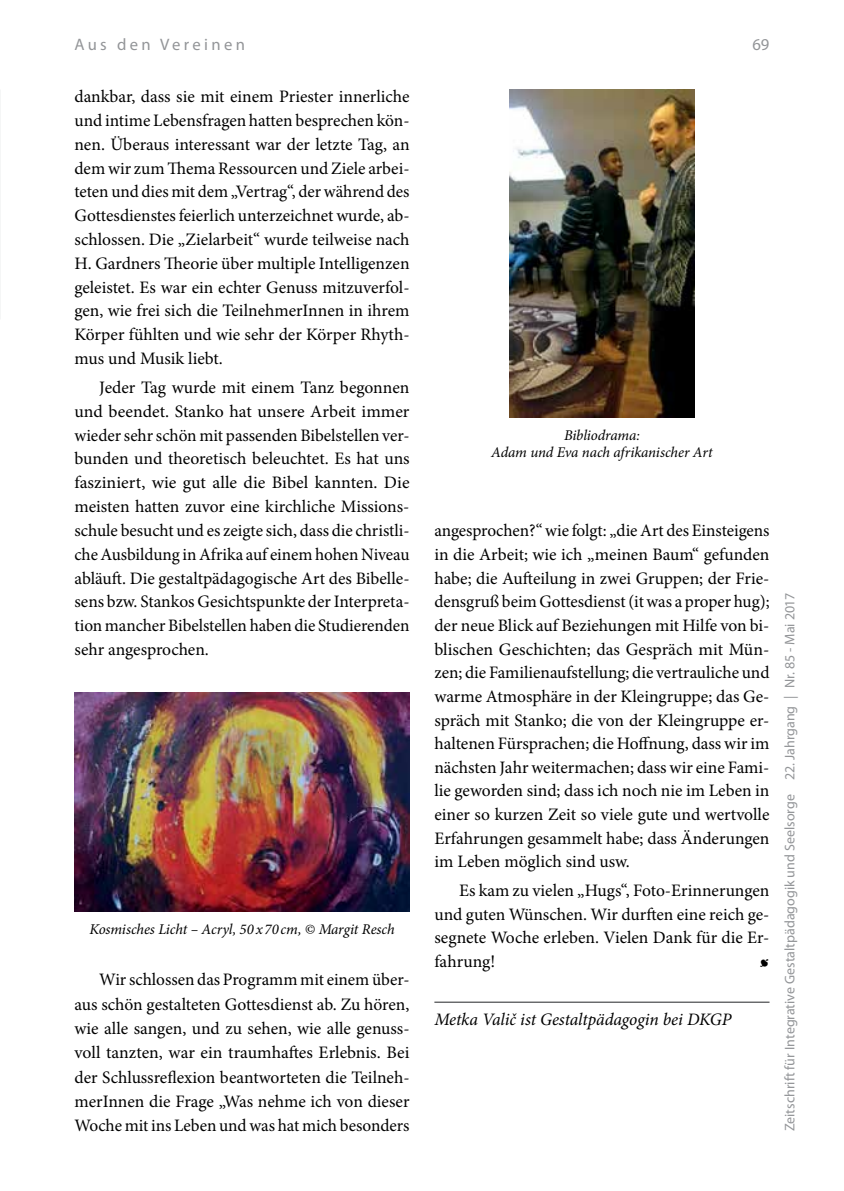
<style>
.page{position:relative;width:844px;height:1191px;background:#fff}
.page>*{position:absolute;margin:0;border:0;box-sizing:border-box;transform-origin:0 0}
.t1{font:17.5px/23.8px "Minion Pro";color:#000;text-align:justify}
.t2{font:italic 17.5px "Minion Pro";letter-spacing:-.005em;color:#000}
.t3{font:16.62px "Myriad Pro";letter-spacing:.2em;color:#939598}
.t4{font:italic 14.88px/16.6px "Minion Pro";letter-spacing:-.005em;color:#000;text-align:center}
.t5{font:14px "Myriad Pro";color:#939598}
</style>
<div class="page">
<hr style="left:434px;top:1001px;width:335px;height:2px;background:#58595b">
<img style="left:509px;top:89px;width:185px;height:328px">
<img style="left:74px;top:692px;width:335px;height:219px">
<p class="t3" style="left:74px;top:34px;width:172px">Aus den Vereinen</p>
<p class="t1" style="left:74px;top:85px;width:336px">dankbar, dass sie mit einem Priester innerliche und intime Lebensfragen hatten besprechen kön&shy;nen. Überaus interessant war der letzte Tag, an dem wir zum Thema Ressourcen und Ziele arbei&shy;teten und dies mit dem „Vertrag“, der während des Gottesdienstes feierlich unterzeichnet wurde, ab&shy;schlossen. Die „Zielarbeit“ wurde teilweise nach H. Gardners Theorie über multiple Intelligenzen geleistet. Es war ein echter Genuss mitzuverfol&shy;gen, wie frei sich die TeilnehmerInnen in ihrem Körper fühlten und wie sehr der Körper Rhyth&shy;mus und Musik liebt.</p>
<p class="t1" style="left:74px;top:375px;width:336px;text-indent:25px">Jeder Tag wurde mit einem Tanz begonnen und beendet. Stanko hat unsere Arbeit immer wieder sehr schön mit passenden Bibelstellen ver&shy;bunden und theoretisch beleuchtet. Es hat uns fasziniert, wie gut alle die Bibel kannten. Die meisten hatten zuvor eine kirchliche Missions&shy;schule besucht und es zeigte sich, dass die christli&shy;che Ausbildung in Afrika auf einem hohen Niveau abläuft. Die gestaltpädagogische Art des Bibelle&shy;sens bzw. Stankos Gesichtspunkte der Interpreta&shy;tion mancher Bibelstellen haben die Studierenden sehr angesprochen.</p>
<p class="t4" style="left:89px;top:921px;width:307px">Kosmisches Licht – Acryl, 50 x 70 cm, © Margit Resch</p>
<p class="t1" style="left:74px;top:967px;width:336px;line-height:24.3px;text-indent:25px">Wir schlossen das Programm mit einem über&shy;aus schön gestalteten Gottesdienst ab. Zu hören, wie alle sangen, und zu sehen, wie alle genuss&shy;voll tanzten, war ein traumhaftes Erlebnis. Bei der Schlussreflexion beantworteten die Teilneh&shy;merInnen die Frage „Was nehme ich von dieser Woche mit ins Leben und was hat mich besonders</p>
<p class="t3" style="left:752px;top:34px;width:19px">69</p>
<p class="t4" style="left:491px;top:427px;width:223px">Bibliodrama:<br>Adam und Eva nach afrikanischer Art</p>
<p class="t1" style="left:434px;top:519px;width:336px">angesprochen?“ wie folgt: „die Art des Einsteigens in die Arbeit; wie ich „meinen Baum“ gefunden habe; die Aufteilung in zwei Gruppen; der Frie&shy;densgruß beim Gottesdienst (it was a proper hug); der neue Blick auf Beziehungen mit Hilfe von bi&shy;blischen Geschichten; das Gespräch mit Mün&shy;zen; die Familienaufstellung; die vertrauliche und warme Atmosphäre in der Kleingruppe; das Ge&shy;spräch mit Stanko; die von der Kleingruppe er&shy;haltenen Fürsprachen; die Hoffnung, dass wir im nächsten Jahr weitermachen; dass wir eine Fami&shy;lie geworden sind; dass ich noch nie im Leben in einer so kurzen Zeit so viele gute und wertvolle Erfahrungen gesammelt habe; dass Änderungen im Leben möglich sind usw.</p>
<p class="t1" style="left:434px;top:878px;width:336px;text-indent:25px">Es kam zu vielen „Hugs“, Foto-Erinnerungen und guten Wünschen. Wir durften eine reich ge&shy;segnete Woche erleben. Vielen Dank für die Er&shy;fahrung!</p>
<p class="t2" style="left:759px;top:949px;width:11px">•</p>
<p class="t2" style="left:434px;top:1007px;width:298px">Metka Valič ist Gestaltpädagogin bei DKGP</p>
<p class="t5" style="left:780px;top:1131px;width:540px;rotate:-90deg">Zeitschrift für Integrative Gestaltpädagogik und Seelsorge 22. Jahrgang | Nr. 85 - Mai 2017</p>
</div>
